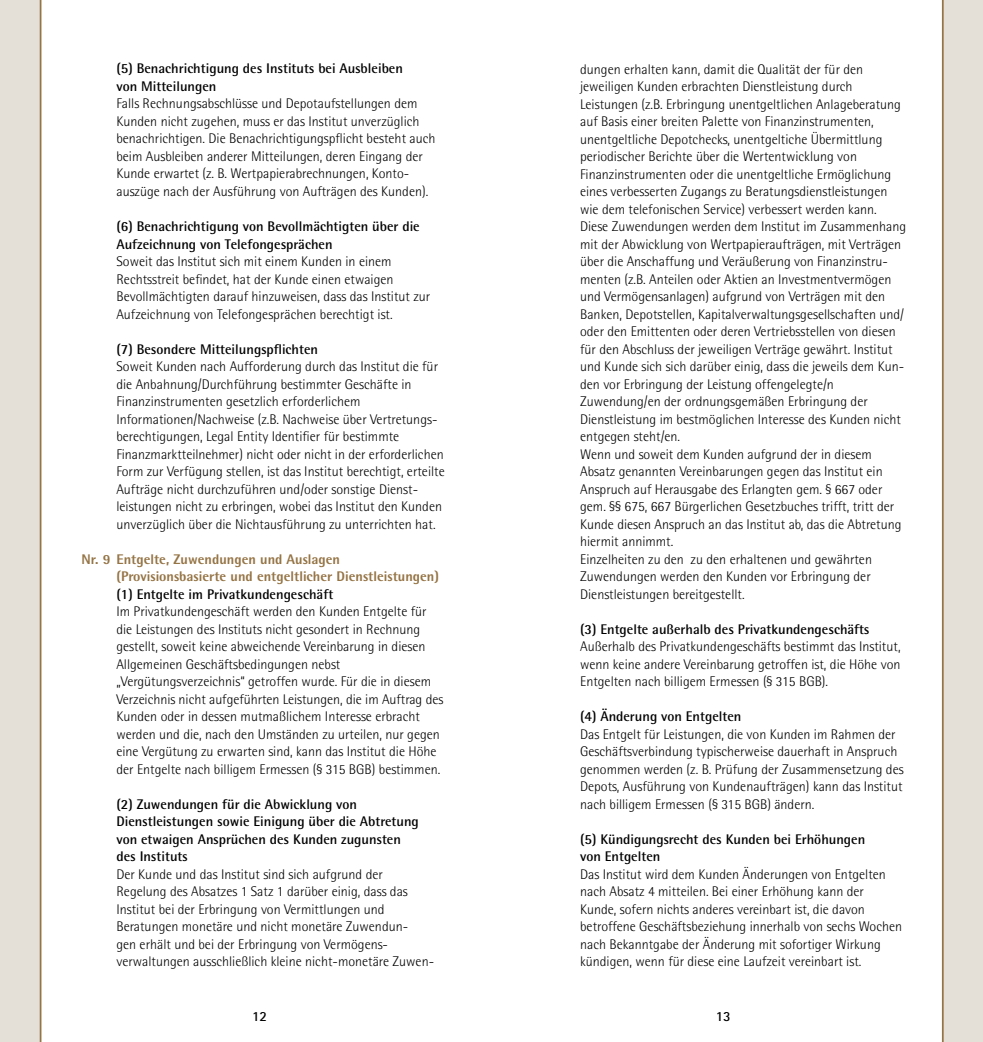
<style>
.page{position:relative;width:983px;height:1042px;background:#fff}
.page>*{position:absolute;margin:0;border:0;box-sizing:border-box;transform-origin:0 0}
.t1{font:300 14px/17.5px "Rotis Semi Sans";color:#000}
.t2{font:700 14px/17.5px "Rotis Semi Sans";color:#000}
.t3{font:800 14px/17.5px "Rotis Semi Sans";color:#957445}
.t4{font:700 14px "Rotis Sans Serif";color:#000}
</style>
<div class="page">
<div style="left:942px;top:0;width:40px;height:1042px;background:#e4e0d7"></div>
<div style="left:0;top:0;width:41px;height:1042px;background:#e4e0d7"></div>
<hr style="left:941px;top:0;width:2px;height:1042px;background:#957445">
<hr style="left:40px;top:0;width:1px;height:1042px;background:#957445">
<p class="t2" style="left:116px;top:60px;width:288px">(5) Benachrichtigung des Instituts bei Ausbleiben von Mitteilungen</p>
<p class="t1" style="left:116px;top:95px;width:320px">Falls Rechnungsabschlüsse und Depotaufstellungen dem Kunden nicht zugehen, muss er das Institut unverzüglich benachrichtigen. Die Benachrichtigungspflicht besteht auch beim Ausbleiben anderer Mitteilungen, deren Eingang der Kunde erwartet (z. B. Wertpapierabrechnungen, Konto&shy;auszüge nach der Ausführung von Aufträgen des Kunden).</p>
<p class="t2" style="left:116px;top:217px;width:305px">(6) Benachrichtigung von Bevollmächtigten über die<br>Aufzeichnung von Telefongesprächen</p>
<p class="t1" style="left:116px;top:252px;width:315px">Soweit das Institut sich mit einem Kunden in einem Rechtsstreit befindet, hat der Kunde einen etwaigen Bevollmächtigten darauf hinzuweisen, dass das Institut zur Aufzeichnung von Telefongesprächen berechtigt ist.</p>
<p class="t2" style="left:116px;top:340px;width:203px">(7) Besondere Mitteilungspflichten</p>
<p class="t1" style="left:116px;top:357px;width:330px">Soweit Kunden nach Aufforderung durch das Institut die für die Anbahnung/Durchführung bestimmter Geschäfte in Finanzinstrumenten gesetzlich erforderlichem Informationen/Nachweise (z.B. Nachweise über Vertretungs&shy;berechtigungen, Legal Entity Identifier für bestimmte Finanzmarktteilnehmer) nicht oder nicht in der erforderlichen Form zur Verfügung stellen, ist das Institut berechtigt, erteilte Aufträge nicht durchzuführen und/oder sonstige Dienst&shy;leistungen nicht zu erbringen, wobei das Institut den Kunden unverzüglich über die Nichtausführung zu unterrichten hat.</p>
<p class="t3" style="left:116px;top:550px;width:324px;text-indent:-35px">Nr. 9 Entgelte, Zuwendungen und Auslagen (Provisionsbasierte und entgeltlicher Dienstleistungen)</p>
<p class="t2" style="left:116px;top:585px;width:218px">(1) Entgelte im Privatkundengeschäft</p>
<p class="t1" style="left:116px;top:602px;width:328px">Im Privatkundengeschäft werden den Kunden Entgelte für die Leistungen des Instituts nicht gesondert in Rechnung gestellt, soweit keine abweichende Vereinbarung in diesen Allgemeinen Geschäftsbedingungen nebst „Vergütungsverzeichnis“ getroffen wurde. Für die in diesem Verzeichnis nicht aufgeführten Leistungen, die im Auftrag des Kunden oder in dessen mutmaßlichem Interesse erbracht werden und die, nach den Umständen zu urteilen, nur gegen eine Vergütung zu erwarten sind, kann das Institut die Höhe der Entgelte nach billigem Ermessen (§ 315 BGB) bestimmen.</p>
<p class="t2" style="left:116px;top:795px;width:304px">(2) Zuwendungen für die Abwicklung von Dienstleistungen sowie Einigung über die Abtretung von etwaigen Ansprüchen des Kunden zugunsten des Instituts</p>
<p class="t1" style="left:116px;top:865px;width:319px">Der Kunde und das Institut sind sich aufgrund der Regelung des Absatzes 1 Satz 1 darüber einig, dass das Institut bei der Erbringung von Vermittlungen und Beratungen monetäre und nicht monetäre Zuwendun-<br>gen erhält und bei der Erbringung von Vermögens&shy;verwaltungen ausschließlich kleine nicht-monetäre Zuwen-</p>
<p class="t1" style="left:580px;top:60px;width:327px">dungen erhalten kann, damit die Qualität der für den jeweiligen Kunden erbrachten Dienstleistung durch Leistungen (z.B. Erbringung unentgeltlichen Anlageberatung auf Basis einer breiten Palette von Finanzinstrumenten, unentgeltliche Depotchecks, unentgeltiche Übermittlung periodischer Berichte über die Wertentwicklung von Finanzinstrumenten oder die unentgeltliche Ermöglichung eines verbesserten Zugangs zu Beratungsdienstleistungen wie dem telefonischen Service) verbessert werden kann.<br>Diese Zuwendungen werden dem Institut im Zusammenhang mit der Abwicklung von Wertpapieraufträgen, mit Verträgen über die Anschaffung und Veräußerung von Finanzinstru&shy;menten (z.B. Anteilen oder Aktien an Investmentvermögen und Vermögensanlagen) aufgrund von Verträgen mit den Banken, Depotstellen, Kapitalverwaltungsgesellschaften und/ oder den Emittenten oder deren Vertriebsstellen von diesen für den Abschluss der jeweiligen Verträge gewährt. Institut und Kunde sich sich darüber einig, dass die jeweils dem Kun&shy;den vor Erbringung der Leistung offengelegte/n Zuwendung/en der ordnungsgemäßen Erbringung der Dienstleistung im bestmöglichen Interesse des Kunden nicht entgegen steht/en.<br>Wenn und soweit dem Kunden aufgrund der in diesem Absatz genannten Vereinbarungen gegen das Institut ein Anspruch auf Herausgabe des Erlangten gem. § 667 oder gem. §§ 675, 667 Bürgerlichen Gesetzbuches trifft, tritt der Kunde diesen Anspruch an das Institut ab, das die Abtretung hiermit annimmt.<br>Einzelheiten zu den zu den erhaltenen und gewährten Zuwendungen werden den Kunden vor Erbringung der Dienstleistungen bereitgestellt.</p>
<p class="t2" style="left:580px;top:620px;width:291px">(3) Entgelte außerhalb des Privatkundengeschäfts</p>
<p class="t1" style="left:580px;top:638px;width:322px;text-align:justify">Außerhalb des Privatkundengeschäfts bestimmt das Institut, wenn keine andere Vereinbarung getroffen ist, die Höhe von Entgelten nach billigem Ermessen (§ 315 BGB).</p>
<p class="t2" style="left:580px;top:707px;width:163px">(4) Änderung von Entgelten</p>
<p class="t1" style="left:580px;top:725px;width:325px">Das Entgelt für Leistungen, die von Kunden im Rahmen der Geschäftsverbindung typischerweise dauerhaft in Anspruch genommen werden (z. B. Prüfung der Zusammensetzung des Depots, Ausführung von Kundenaufträgen) kann das Institut nach billigem Ermessen (§ 315 BGB) ändern.</p>
<p class="t2" style="left:580px;top:830px;width:286px">(5) Kündigungsrecht des Kunden bei Erhöhungen von Entgelten</p>
<p class="t1" style="left:580px;top:865px;width:323px">Das Institut wird dem Kunden Änderungen von Entgelten nach Absatz 4 mitteilen. Bei einer Erhöhung kann der Kunde, sofern nichts anderes vereinbart ist, die davon betroffene Geschäftsbeziehung innerhalb von sechs Wochen nach Bekanntgabe der Änderung mit sofortiger Wirkung kündigen, wenn für diese eine Laufzeit vereinbart ist.</p>
<p class="t4" style="left:252px;top:1007px;width:17px">12</p>
<p class="t4" style="left:715px;top:1007px;width:17px">13</p>
</div>
